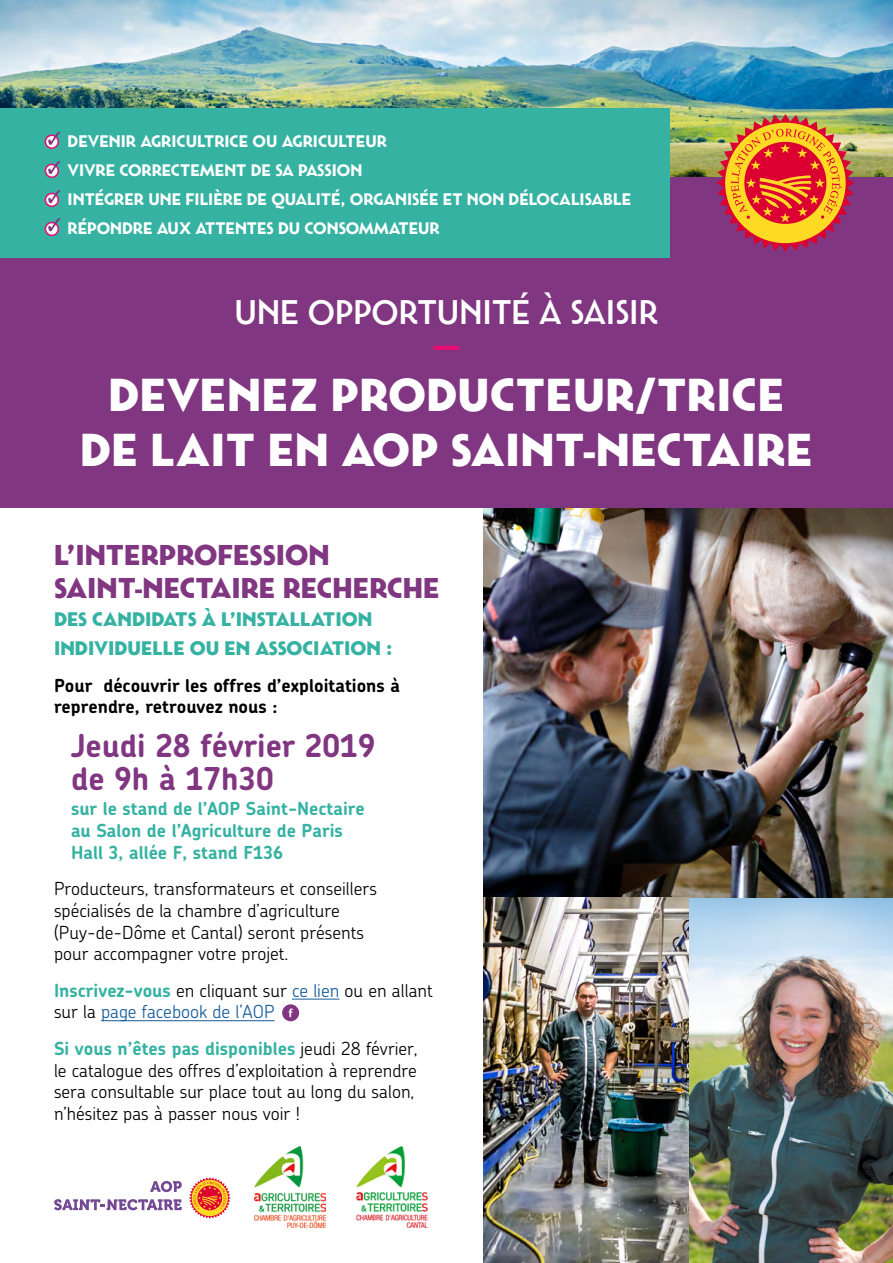
<style>
.page{position:relative;width:893px;height:1263px;background:#fff}
.page>*{position:absolute;margin:0;border:0;box-sizing:border-box;transform-origin:0 0}
.t1{font:900 45.9px/55.1px "Town 50 Chic";letter-spacing:.01em;color:#fff;text-align:center}
.t2{font:500 34.05px "Town 50 Chic";color:#fff}
.t3{font:700 31.5px/33px "Chevin";color:#803680}
.t4{font:900 28.5px/33px "Town 50 Chic";color:#803680}
.t5{font:900 19.5px/28.5px "Town 50 Chic";color:#35b2a2}
.t6{font:300 18px/21.6px "Chevin";color:#000}
.t7{font:700 18px/21.6px "Chevin";color:#35b2a2}
.t8{font:700 18px/21.6px "Chevin";color:#000}
.t9{font:700 16.65px/29.1px "Town 50 Chic";color:#fff}
.s1{font-weight:700;color:#35b2a2}
.s2{color:#165b9a}
</style>
<div class="page">
<img style="left:0;top:0;width:893px;height:177px">
<img style="left:688px;top:898px;width:205px;height:365px">
<img style="left:483px;top:508px;width:410px;height:390px">
<img style="left:483px;top:898px;width:205px;height:365px">
<div style="left:0;top:177px;width:893px;height:331px;background:#803680"></div>
<hr style="left:435px;top:346px;width:23px;height:4px;background:#e40f74">
<svg style="left:716px;top:114px;width:138px;height:138px;background:#d37040"></svg>
<div style="left:0;top:108px;width:669px;height:150px;background:#35b2a2"></div>
<div style="left:45px;top:135px;width:14px;height:14px;border:2px solid #e40f74;border-radius:50%"></div>
<div style="left:45px;top:164px;width:14px;height:14px;border:2px solid #e40f74;border-radius:50%"></div>
<div style="left:45px;top:193px;width:14px;height:14px;border:2px solid #e40f74;border-radius:50%"></div>
<div style="left:45px;top:223px;width:13px;height:12px;background:#fff;border-radius:50%"></div>
<div style="left:45px;top:222px;width:14px;height:14px;border:2px solid #e40f74;border-radius:50%"></div>
<svg style="left:48px;top:132px;width:13px;height:13px"></svg>
<svg style="left:48px;top:161px;width:13px;height:13px"></svg>
<svg style="left:48px;top:190px;width:13px;height:13px"></svg>
<svg style="left:48px;top:218px;width:13px;height:13px"></svg>
<img style="left:254px;top:1146px;width:71px;height:81px">
<img style="left:355px;top:1146px;width:73px;height:81px">
<svg style="left:189px;top:1177px;width:42px;height:42px"></svg>
<svg style="left:150px;top:1181px;width:32px;height:11px"></svg>
<svg style="left:54px;top:1199px;width:128px;height:11px"></svg>
<hr style="left:292px;top:999px;width:47px;height:1px;background:#165b9a">
<hr style="left:101px;top:1020px;width:174px;height:1px;background:#165b9a">
<div style="left:282px;top:1004px;width:17px;height:17px;background:#803680;border-radius:50%"></div>
<svg style="left:289px;top:1008px;width:4px;height:9px"></svg>
<p class="t9" style="left:68px;top:127px;width:565px">DEVENIR AGRICULTRICE OU AGRICULTEUR<br>VIVRE CORRECTEMENT DE SA PASSION<br>INTÉGRER UNE FILIÈRE DE QUALITÉ, ORGANISÉE ET NON DÉLOCALISABLE RÉPONDRE AUX ATTENTES DU CONSOMMATEUR</p>
<h2 class="t2" style="left:235px;top:293px;width:425px">UNE OPPORTUNITÉ À SAISIR</h2>
<h1 class="t1" style="left:80px;top:369px;width:734px">DEVENEZ PRODUCTEUR/TRICE<br>DE LAIT EN AOP SAINT-NECTAIRE</h1>
<h3 class="t4" style="left:54px;top:539px;width:387px">L’INTERPROFESSION<br>SAINT-NECTAIRE RECHERCHE</h3>
<p class="t5" style="left:54px;top:606px;width:340px">DES CANDIDATS À L’INSTALLATION<br>INDIVIDUELLE OU EN ASSOCIATION :</p>
<p class="t8" style="left:54px;top:674px;width:348px">Pour découvrir les offres d’exploitations à reprendre, retrouvez nous :</p>
<h3 class="t3" style="left:71px;top:728px;width:306px">Jeudi 28 février 2019 de 9h à 17h30</h3>
<p class="t7" style="left:71px;top:798px;width:295px">sur le stand de l’AOP Saint-Nectaire au Salon de l’Agriculture de Paris<br>Hall 3, allée F, stand F136</p>
<p class="t6" style="left:54px;top:878px;width:324px">Producteurs, transformateurs et conseillers spécialisés de la chambre d’agriculture (Puy-de-Dôme et Cantal) seront présents pour accompagner votre projet.</p>
<p class="t6" style="left:54px;top:979px;width:380px"><span class="s1">Inscrivez-vous</span> en cliquant sur <span class="s2">ce lien</span> ou en allant sur la <span class="s2">page facebook de l’AOP</span></p>
<p class="t6" style="left:54px;top:1037px;width:365px"><span class="s1">Si vous n’êtes pas disponibles</span> jeudi 28 février, le catalogue des offres d’exploitation à reprendre sera consultable sur place tout au long du salon, n’hésitez pas à passer nous voir !</p>
</div>
